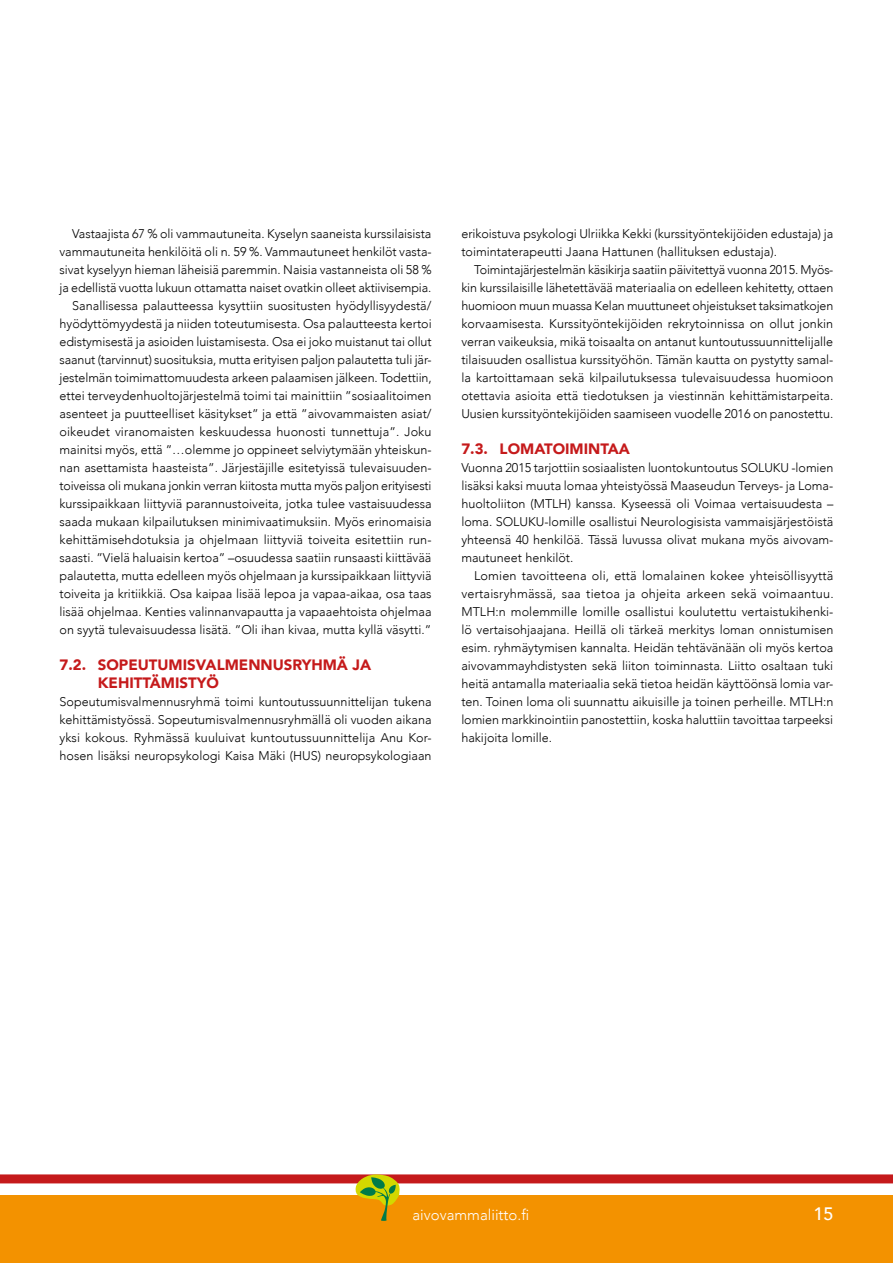
<style>
.page{position:relative;width:893px;height:1263px;background:#fff}
.page>*{position:absolute;margin:0;border:0;box-sizing:border-box;transform-origin:0 0}
.t1{font:500 18px "Avenir";color:#fff}
.t2{font:900 15px/18px "Avenir";color:#c51a1b}
.t3{font:300 15px "Avenir";color:#fff}
.t4{font:300 12.6px/18px "Avenir";color:#000;text-align:justify}
</style>
<div class="page">
<div style="left:0;top:1195px;width:893px;height:68px;background:#f39200"></div>
<div style="left:0;top:1174px;width:893px;height:9px;background:#c51a1b"></div>
<svg style="left:356px;top:1174px;width:44px;height:47px"></svg>
<p class="t4" style="left:60px;top:225px;width:374px;text-align:right">Vastaajista 67 % oli vammautuneita. Kyselyn saaneista kurssilaisista vammautuneita henkilöitä oli n. 59 %. Vammautuneet henkilöt vasta&shy;sivat kyselyyn hieman läheisiä paremmin. Naisia vastanneista oli 58 % ja edellistä vuotta lukuun ottamatta naiset ovatkin olleet aktiivisempia.<br>Sanallisessa palautteessa kysyttiin suositusten hyödyllisyydestä/ hyödyttömyydestä ja niiden toteutumisesta. Osa palautteesta kertoi edistymisestä ja asioiden luistamisesta. Osa ei joko muistanut tai ollut saanut (tarvinnut) suosituksia, mutta erityisen paljon palautetta tuli jär&shy;jestelmän toimimattomuudesta arkeen palaamisen jälkeen. Todettiin, ettei terveydenhuoltojärjestelmä toimi tai mainittiin ”sosiaalitoimen asenteet ja puutteelliset käsitykset” ja että ”aivovammaisten asiat/ oikeudet viranomaisten keskuudessa huonosti tunnettuja”. Joku mainitsi myös, että ”…olemme jo oppineet selviytymään yhteiskun&shy;nan asettamista haasteista”. Järjestäjille esitetyissä tulevaisuuden&shy;toiveissa oli mukana jonkin verran kiitosta mutta myös paljon erityisesti kurssipaikkaan liittyviä parannustoiveita, jotka tulee vastaisuudessa saada mukaan kilpailutuksen minimivaatimuksiin. Myös erinomaisia kehittämisehdotuksia ja ohjelmaan liittyviä toiveita esitettiin run&shy;saasti. ”Vielä haluaisin kertoa” –osuudessa saatiin runsaasti kiittävää palautetta, mutta edelleen myös ohjelmaan ja kurssipaikkaan liittyviä toiveita ja kritiikkiä. Osa kaipaa lisää lepoa ja vapaa-aikaa, osa taas lisää ohjelmaa. Kenties valinnanvapautta ja vapaaehtoista ohjelmaa on syytä tulevaisuudessa lisätä. ”Oli ihan kivaa, mutta kyllä väsytti.”</p>
<p class="t2" style="left:98px;top:656px;width:275px;text-indent:-38px">7.2. SOPEUTUMISVALMENNUSRYHMÄ JA<br>KEHITTÄMISTYÖ</p>
<p class="t4" style="left:60px;top:693px;width:374px">Sopeutumisvalmennusryhmä toimi kuntoutussuunnittelijan tukena kehittämistyössä. Sopeutumisvalmennusryhmällä oli vuoden aikana yksi kokous. Ryhmässä kuuluivat kuntoutussuunnittelija Anu Kor&shy;hosen lisäksi neuropsykologi Kaisa Mäki (HUS) neuropsykologiaan</p>
<p class="t4" style="left:461px;top:225px;width:373px">erikoistuva psykologi Ulriikka Kekki (kurssityöntekijöiden edustaja) ja toimintaterapeutti Jaana Hattunen (hallituksen edustaja).</p>
<p class="t4" style="left:461px;top:261px;width:374px;text-indent:13px">Toimintajärjestelmän käsikirja saatiin päivitettyä vuonna 2015. Myös&shy;kin kurssilaisille lähetettävää materiaalia on edelleen kehitetty, ottaen huomioon muun muassa Kelan muuttuneet ohjeistukset taksimatkojen korvaamisesta. Kurssityöntekijöiden rekrytoinnissa on ollut jonkin verran vaikeuksia, mikä toisaalta on antanut kuntoutussuunnittelijalle tilaisuuden osallistua kurssityöhön. Tämän kautta on pystytty samal&shy;la kartoittamaan sekä kilpailutuksessa tulevaisuudessa huomioon otettavia asioita että tiedotuksen ja viestinnän kehittämistarpeita.<br>Uusien kurssityöntekijöiden saamiseen vuodelle 2016 on panostettu.</p>
<p class="t2" style="left:461px;top:440px;width:170px">7.3. LOMATOIMINTAA</p>
<p class="t4" style="left:461px;top:459px;width:374px">Vuonna 2015 tarjottiin sosiaalisten luontokuntoutus SOLUKU -lomien lisäksi kaksi muuta lomaa yhteistyössä Maaseudun Terveys- ja Loma&shy;huoltoliiton (MTLH) kanssa. Kyseessä oli Voimaa vertaisuudesta – loma. SOLUKU-lomille osallistui Neurologisista vammaisjärjestöistä yhteensä 40 henkilöä. Tässä luvussa olivat mukana myös aivovam&shy;mautuneet henkilöt.</p>
<p class="t4" style="left:461px;top:567px;width:374px;text-indent:13px">Lomien tavoitteena oli, että lomalainen kokee yhteisöllisyyttä vertaisryhmässä, saa tietoa ja ohjeita arkeen sekä voimaantuu.<br>MTLH:n molemmille lomille osallistui koulutettu vertaistukihenki&shy;lö vertaisohjaajana. Heillä oli tärkeä merkitys loman onnistumisen esim. ryhmäytymisen kannalta. Heidän tehtävänään oli myös kertoa aivovammayhdistysten sekä liiton toiminnasta. Liitto osaltaan tuki heitä antamalla materiaalia sekä tietoa heidän käyttöönsä lomia var&shy;ten. Toinen loma oli suunnattu aikuisille ja toinen perheille. MTLH:n lomien markkinointiin panostettiin, koska haluttiin tavoittaa tarpeeksi hakijoita lomille.</p>
<p class="t3" style="left:412px;top:1205px;width:118px">aivovammaliitto.fi</p>
<h1 class="t1" style="left:813px;top:1198px;width:22px">15</h1>
</div>
